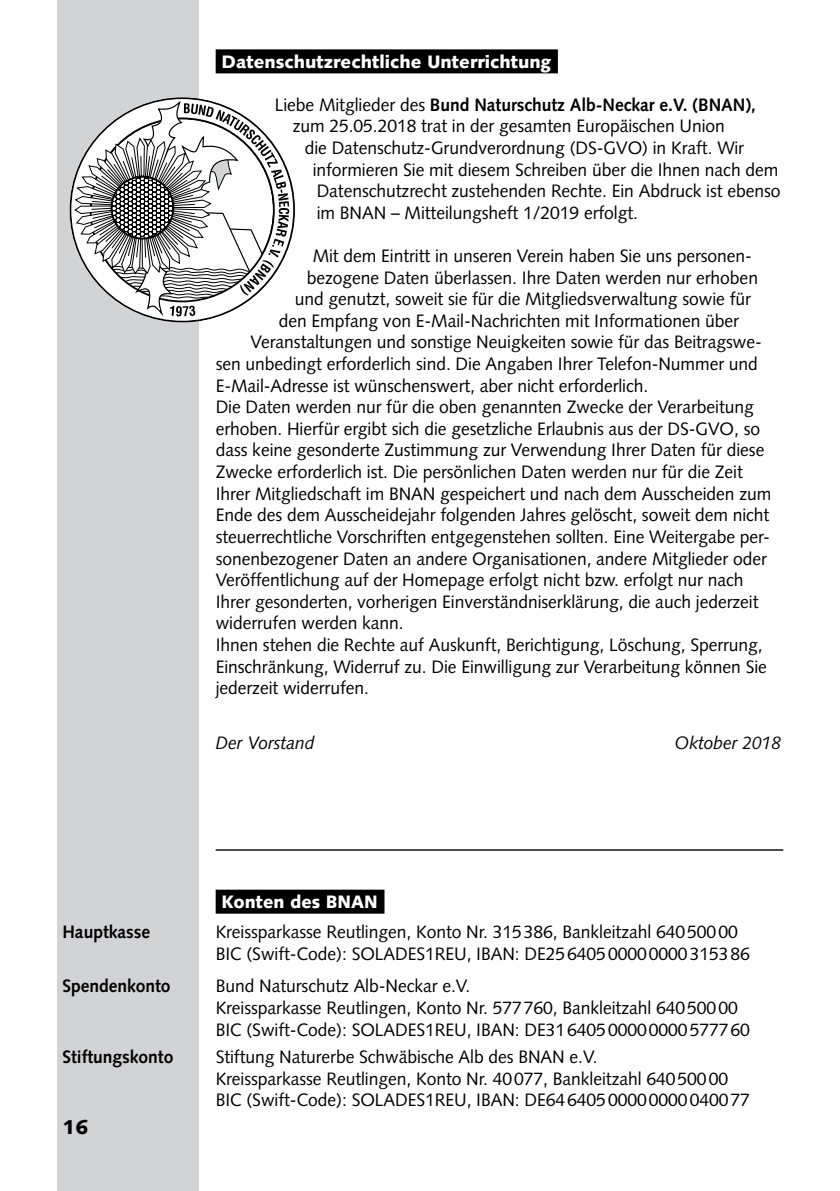
<style>
.page{position:relative;width:840px;height:1191px;background:#fff}
.page>*{position:absolute;margin:0;border:0;box-sizing:border-box;transform-origin:0 0}
.t1{font:900 20px "Syntax";color:#000}
.t2{font:18px/21.6px "Syntax";letter-spacing:-.005em;color:#000}
.t3{font:900 18px "Syntax";color:#fff}
.t4{font:700 18px "Syntax";letter-spacing:-.005em;color:#000}
.t5{font:italic 18px "Syntax";letter-spacing:-.005em;color:#000}
.s1{font-weight:700}
</style>
<div class="page">
<div style="left:57px;top:0;width:141px;height:1191px;background:#d1d3d4"></div>
<div style="left:215px;top:49px;width:342px;height:24px;background:#000"></div>
<div style="left:215px;top:889px;width:169px;height:24px;background:#000"></div>
<svg style="left:69px;top:97px;width:226px;height:149px"></svg>
<svg style="left:74px;top:101px;width:215px;height:221px"></svg>
<hr style="left:215px;top:849px;width:567px;height:1px;background:#000">
<p class="t3" style="left:221px;top:51px;width:331px">Datenschutzrechtliche Unterrichtung</p>
<p class="t2" style="left:292px;top:94px;width:464px;text-indent:-18px">Liebe Mitglieder des <span class="s1">Bund Naturschutz Alb-Neckar e.V. (BNAN), </span>zum 25.05.2018 trat in der gesamten Europäischen Union</p>
<p class="t2" style="left:312px;top:137px;width:469px;text-indent:-8px">die Datenschutz-Grundverordnung (DS-GVO) in Kraft. Wir informieren Sie mit diesem Schreiben über die Ihnen nach dem Datenschutzrecht zustehenden Rechte. Ein Abdruck ist ebenso im BNAN – Mitteilungsheft 1/2019 erfolgt.</p>
<p class="t2" style="left:312px;top:245px;width:440px">Mit dem Eintritt in unseren Verein haben Sie uns personen-</p>
<p class="t2" style="left:306px;top:267px;width:452px">bezogene Daten überlassen. Ihre Daten werden nur erhoben</p>
<p class="t2" style="left:294px;top:288px;width:457px">und genutzt, soweit sie für die Mitgliedsverwaltung sowie für</p>
<p class="t2" style="left:278px;top:310px;width:461px">den Empfang von E-Mail-Nachrichten mit Informationen über</p>
<p class="t2" style="left:250px;top:331px;width:512px">Veranstaltungen und sonstige Neuigkeiten sowie für das Beitragswe-</p>
<p class="t2" style="left:215px;top:353px;width:543px">sen unbedingt erforderlich sind. Die Angaben Ihrer Telefon-Nummer und</p>
<p class="t2" style="left:215px;top:375px;width:434px">E-Mail-Adresse ist wünschenswert, aber nicht erforderlich.</p>
<p class="t2" style="left:215px;top:396px;width:539px">Die Daten werden nur für die oben genannten Zwecke der Verarbeitung</p>
<p class="t2" style="left:215px;top:418px;width:545px">erhoben. Hierfür ergibt sich die gesetzliche Erlaubnis aus der DS-GVO, so</p>
<p class="t2" style="left:215px;top:439px;width:550px">dass keine gesonderte Zustimmung zur Verwendung Ihrer Daten für diese</p>
<p class="t2" style="left:215px;top:461px;width:528px">Zwecke erforderlich ist. Die persönlichen Daten werden nur für die Zeit</p>
<p class="t2" style="left:215px;top:483px;width:557px">Ihrer Mitgliedschaft im BNAN gespeichert und nach dem Ausscheiden zum</p>
<p class="t2" style="left:215px;top:504px;width:555px">Ende des dem Ausscheidejahr folgenden Jahres gelöscht, soweit dem nicht</p>
<p class="t2" style="left:215px;top:526px;width:555px">steuerrechtliche Vorschriften entgegenstehen sollten. Eine Weitergabe per-</p>
<p class="t2" style="left:215px;top:547px;width:552px">sonenbezogener Daten an andere Organisationen, andere Mitglieder oder</p>
<p class="t2" style="left:215px;top:569px;width:529px">Veröffentlichung auf der Homepage erfolgt nicht bzw. erfolgt nur nach</p>
<p class="t2" style="left:215px;top:591px;width:544px">Ihrer gesonderten, vorherigen Einverständniserklärung, die auch jederzeit</p>
<p class="t2" style="left:215px;top:612px;width:189px">widerrufen werden kann.</p>
<p class="t2" style="left:215px;top:634px;width:548px">Ihnen stehen die Rechte auf Auskunft, Berichtigung, Löschung, Sperrung,</p>
<p class="t2" style="left:215px;top:655px;width:552px">Einschränkung, Widerruf zu. Die Einwilligung zur Verarbeitung können Sie</p>
<p class="t2" style="left:215px;top:677px;width:155px">jederzeit widerrufen.</p>
<p class="t5" style="left:215px;top:732px;width:100px">Der Vorstand</p>
<p class="t5" style="left:674px;top:732px;width:108px">Oktober 2018</p>
<p class="t3" style="left:221px;top:891px;width:158px">Konten des BNAN</p>
<p class="t4" style="left:62px;top:921px;width:89px">Hauptkasse</p>
<p class="t2" style="left:215px;top:921px;width:535px">Kreissparkasse Reutlingen, Konto Nr. 315386, Bankleitzahl 64050000<br>BIC (Swift-Code): SOLADES1REU, IBAN: DE25640500000000315386</p>
<p class="t4" style="left:62px;top:976px;width:110px">Spendenkonto</p>
<p class="t2" style="left:215px;top:975px;width:535px">Bund Naturschutz Alb-Neckar e.V.<br>Kreissparkasse Reutlingen, Konto Nr. 577760, Bankleitzahl 64050000<br>BIC (Swift-Code): SOLADES1REU, IBAN: DE31640500000000577760</p>
<p class="t4" style="left:62px;top:1046px;width:112px">Stiftungskonto</p>
<p class="t2" style="left:215px;top:1046px;width:535px">Stiftung Naturerbe Schwäbische Alb des BNAN e.V.<br>Kreissparkasse Reutlingen, Konto Nr. 40077, Bankleitzahl 64050000<br>BIC (Swift-Code): SOLADES1REU, IBAN: DE64640500000000040077</p>
<p class="t1" style="left:62px;top:1114px;width:27px">16</p>
</div>
